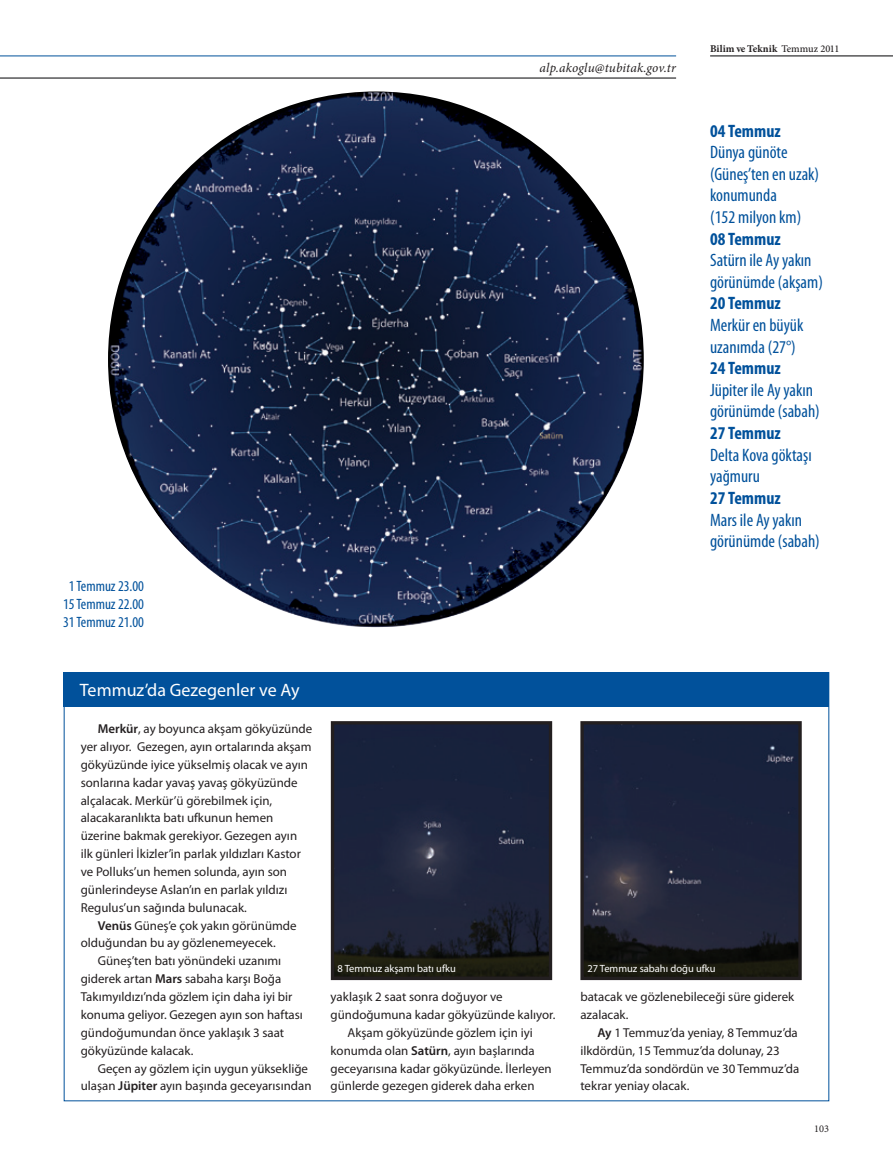
<style>
.page{position:relative;width:893px;height:1170px;background:#fff}
.page>*{position:absolute;margin:0;border:0;box-sizing:border-box;transform-origin:0 0}
.t1{font:condensed 18px/21.6px "Myriad Pro";color:#01519b}
.t2{font:700 condensed 18px "Myriad Pro";color:#01519b}
.t3{font:18px "Myriad Pro";color:#fff}
.t4{font:condensed 15px "Myriad Pro";color:#01519b}
.t5{font:italic 13.2px "Minion Pro";letter-spacing:.01em;color:#231f20}
.t6{font:12.9px/17.9px "Myriad Pro";color:#231f20}
.t7{font:10.5px "Myriad Pro";color:#fff}
.t8{font:700 10.35px "Minion Pro";letter-spacing:.005em;color:#231f20}
.t9{font:10.35px "Minion Pro";color:#231f20}
.s1{font-weight:500}
.s2{font-weight:600}
</style>
<div class="page">
<hr style="left:0;top:78px;width:676px;height:1px;background:#000103">
<hr style="left:0;top:56px;width:676px;height:1px;background:#01519b">
<hr style="left:710px;top:56px;width:183px;height:1px;background:#000103">
<img style="left:108px;top:91px;width:536px;height:536px;border-radius:268px">
<div style="left:64px;top:672px;width:765px;height:34px;background:#01519b"></div>
<img style="left:335px;top:725px;width:213px;height:251px">
<div style="left:331px;top:721px;width:221px;height:259px;border:3px solid #231f20"></div>
<img style="left:584px;top:725px;width:214px;height:251px">
<div style="left:580px;top:721px;width:222px;height:259px;border:3px solid #231f20"></div>
<p class="t4" style="left:69px;top:576px;width:77px">1 Temmuz 23.00</p>
<p class="t4" style="left:63px;top:594px;width:82px">15 Temmuz 22.00</p>
<p class="t4" style="left:63px;top:612px;width:82px">31 Temmuz 21.00</p>
<p class="t5" style="left:540px;top:58px;width:138px">alp.akoglu@tubitak.gov.tr</p>
<p class="t8" style="left:710px;top:41px;width:131px">Bilim ve Teknik <span class="s1">Temmuz 2011</span></p>
<p class="t2" style="left:710px;top:119px;width:72px">04 Temmuz</p>
<p class="t1" style="left:710px;top:141px;width:79px">Dünya günöte</p>
<p class="t1" style="left:710px;top:163px;width:111px">(Güneş’ten en uzak) konumunda</p>
<p class="t1" style="left:710px;top:206px;width:93px">(152 milyon km)</p>
<p class="t2" style="left:710px;top:227px;width:72px">08 Temmuz</p>
<p class="t1" style="left:710px;top:249px;width:114px">Satürn ile Ay yakın görünümde (akşam)</p>
<p class="t2" style="left:710px;top:292px;width:72px">20 Temmuz</p>
<p class="t1" style="left:710px;top:314px;width:95px">Merkür en büyük uzanımda (27°)</p>
<p class="t2" style="left:710px;top:357px;width:72px">24 Temmuz</p>
<p class="t1" style="left:710px;top:379px;width:111px">Jüpiter ile Ay yakın görünümde (sabah)</p>
<p class="t2" style="left:710px;top:422px;width:72px">27 Temmuz</p>
<p class="t1" style="left:710px;top:443px;width:103px">Delta Kova göktaşı yağmuru</p>
<p class="t2" style="left:710px;top:486px;width:72px">27 Temmuz</p>
<p class="t1" style="left:710px;top:508px;width:111px">Mars ile Ay yakın görünümde (sabah)</p>
<p class="t3" style="left:80px;top:678px;width:221px">Temmuz’da Gezegenler ve Ay</p>
<p class="t6" style="left:81px;top:719px;width:233px;text-indent:17px"><span class="s2">Merkür</span>, ay boyunca akşam gökyüzünde yer alıyor. Gezegen, ayın ortalarında akşam gökyüzünde iyice yükselmiş olacak ve ayın sonlarına kadar yavaş yavaş gökyüzünde alçalacak. Merkür’ü görebilmek için, alacakaranlıkta batı ufkunun hemen üzerine bakmak gerekiyor. Gezegen ayın ilk günleri İkizler’in parlak yıldızları Kastor ve Polluks’un hemen solunda, ayın son günlerindeyse Aslan’ın en parlak yıldızı Regulus’un sağında bulunacak.</p>
<p class="t6" style="left:81px;top:916px;width:217px;text-indent:17px"><span class="s2">Venüs</span> Güneş’e çok yakın görünümde olduğundan bu ay gözlenemeyecek.</p>
<p class="t6" style="left:81px;top:951px;width:224px;text-indent:17px">Güneş’ten batı yönündeki uzanımı giderek artan <span class="s2">Mars</span> sabaha karşı Boğa Takımyıldızı’nda gözlem için daha iyi bir konuma geliyor. Gezegen ayın son haftası gündoğumundan önce yaklaşık 3 saat gökyüzünde kalacak.</p>
<p class="t6" style="left:81px;top:1058px;width:232px;text-align:right">Geçen ay gözlem için uygun yüksekliğe ulaşan <span class="s2">Jüpiter</span> ayın başında geceyarısından</p>
<p class="t7" style="left:338px;top:961px;width:120px">8 Temmuz akşamı batı ufku</p>
<p class="t7" style="left:587px;top:961px;width:130px">27 Temmuz sabahı doğu ufku</p>
<p class="t6" style="left:331px;top:987px;width:226px">yaklaşık 2 saat sonra doğuyor ve gündoğumuna kadar gökyüzünde kalıyor.</p>
<p class="t6" style="left:331px;top:1023px;width:223px;text-indent:17px">Akşam gökyüzünde gözlem için iyi konumda olan <span class="s2">Satürn</span>, ayın başlarında geceyarısına kadar gökyüzünde. İlerleyen günlerde gezegen giderek daha erken</p>
<p class="t6" style="left:580px;top:987px;width:215px">batacak ve gözlenebileceği süre giderek azalacak.</p>
<p class="t6" style="left:580px;top:1023px;width:220px;text-indent:17px"><span class="s2">Ay</span> 1 Temmuz’da yeniay, 8 Temmuz’da ilkdördün, 15 Temmuz’da dolunay, 23<br>Temmuz’da sondördün ve 30 Temmuz’da tekrar yeniay olacak.</p>
<p class="t9" style="left:814px;top:1121px;width:16px">103</p>
</div>
